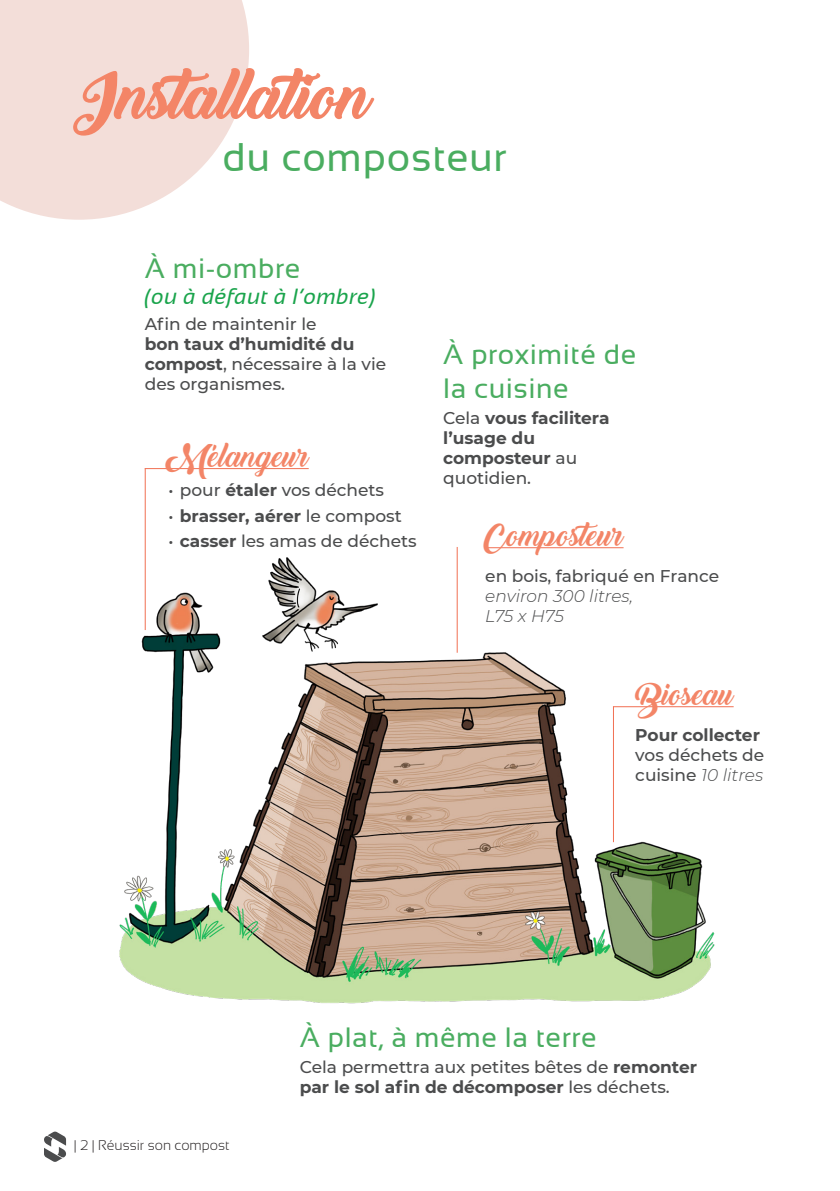
<style>
.page{position:relative;width:840px;height:1191px;background:#fff}
.page>*{position:absolute;margin:0;border:0;box-sizing:border-box;transform-origin:0 0}
.t1{font:64px "Backto Black Bold Demo";color:#f38567}
.t2{font:40px "Sansation";letter-spacing:.02em;color:#4aad60}
.t3{font:30px "Backto Black Demo";color:#f38567}
.t4{font:28px/33.6px "Sansation";letter-spacing:.02em;color:#4aad60}
.t5{font:italic 22px "Sansation";letter-spacing:.02em;color:#1aa44c}
.t6{font:500 17px/20px "Montserrat";color:#4b4c4d}
.t7{font:700 17px/20px "Montserrat";color:#4b4c4d}
.t8{font:italic 300 17px/20px "Montserrat";color:#4b4c4d}
.t9{font:300 14px "Sansation";color:#231f20}
.s1{font-weight:700}
.s2{font-size:16px}
.s3{font-weight:500;font-size:16px}
.s4{font-weight:500}
.s5{font-weight:300;font-style:italic}
</style>
<div class="page">
<svg style="left:44px;top:1131px;width:22px;height:30px"></svg>
<svg style="left:0;top:0;width:249px;height:220px;background:#f4e2dd"></svg>
<img style="left:119px;top:523px;width:613px;height:481px">
<div style="left:484px;top:523px;width:139px;height:23px;background:#fff"></div>
<hr style="left:484px;top:547px;width:139px;height:1px;background:#f17053">
<div style="left:485px;top:566px;width:266px;height:68px;background:#fff"></div>
<hr style="left:612px;top:706px;width:121px;height:1px;background:#f17053">
<hr style="left:612px;top:706px;width:1px;height:136px;background:#f17053">
<hr style="left:456px;top:547px;width:1px;height:105px;background:#f17053">
<hr style="left:145px;top:468px;width:163px;height:1px;background:#f17053">
<div style="left:168px;top:479px;width:267px;height:69px;background:#fff"></div>
<hr style="left:145px;top:468px;width:1px;height:162px;background:#f17053">
<h1 class="t1" style="left:74px;top:60px;width:299px">Installation</h1>
<h2 class="t2" style="left:222px;top:134px;width:285px">du composteur</h2>
<h3 class="t4" style="left:145px;top:251px;width:157px">À mi-ombre</h3>
<p class="t5" style="left:145px;top:284px;width:232px">(ou à défaut à l’ombre)</p>
<p class="t6" style="left:145px;top:313px;width:173px">Afin de maintenir le</p>
<p class="t6" style="left:145px;top:333px;width:243px"><span class="s1">bon taux d’humidité du compost</span>, nécessaire à la vie des organismes.</p>
<h3 class="t3" style="left:165px;top:439px;width:145px">Mélangeur</h3>
<p class="t6" style="left:168px;top:479px;width:217px"><span class="s2">•</span> pour <span class="s1">étaler</span> vos déchets</p>
<p class="t7" style="left:168px;top:504px;width:235px"><span class="s3">•</span> brasser, aérer <span class="s4">le compost</span></p>
<p class="t6" style="left:168px;top:530px;width:249px"><span class="s2">•</span> <span class="s1">casser</span> les amas de déchets</p>
<h3 class="t4" style="left:443px;top:338px;width:194px">À proximité de la cuisine</h3>
<p class="t7" style="left:443px;top:407px;width:168px"><span class="s4">Cela</span> vous facilitera l’usage du composteur <span class="s4">au quotidien.</span></p>
<h3 class="t3" style="left:484px;top:518px;width:140px">Composteur</h3>
<p class="t6" style="left:485px;top:565px;width:235px">en bois, fabriqué en France</p>
<p class="t8" style="left:485px;top:586px;width:149px">environ 300 litres,<br>L75 x H75</p>
<h3 class="t3" style="left:635px;top:677px;width:100px">Bioseau</h3>
<p class="t7" style="left:635px;top:724px;width:126px">Pour collecter</p>
<p class="t6" style="left:635px;top:744px;width:130px">vos déchets de cuisine <span class="s5">10 litres</span></p>
<p class="t9" style="left:74px;top:1137px;width:157px">| 2 | Réussir son compost</p>
<h3 class="t4" style="left:300px;top:1020px;width:298px">À plat, à même la terre</h3>
<p class="t6" style="left:300px;top:1055px;width:398px">Cela permettra aux petites bêtes de <span class="s1">remonter par le sol afin de décomposer</span> les déchets.</p>
</div>
